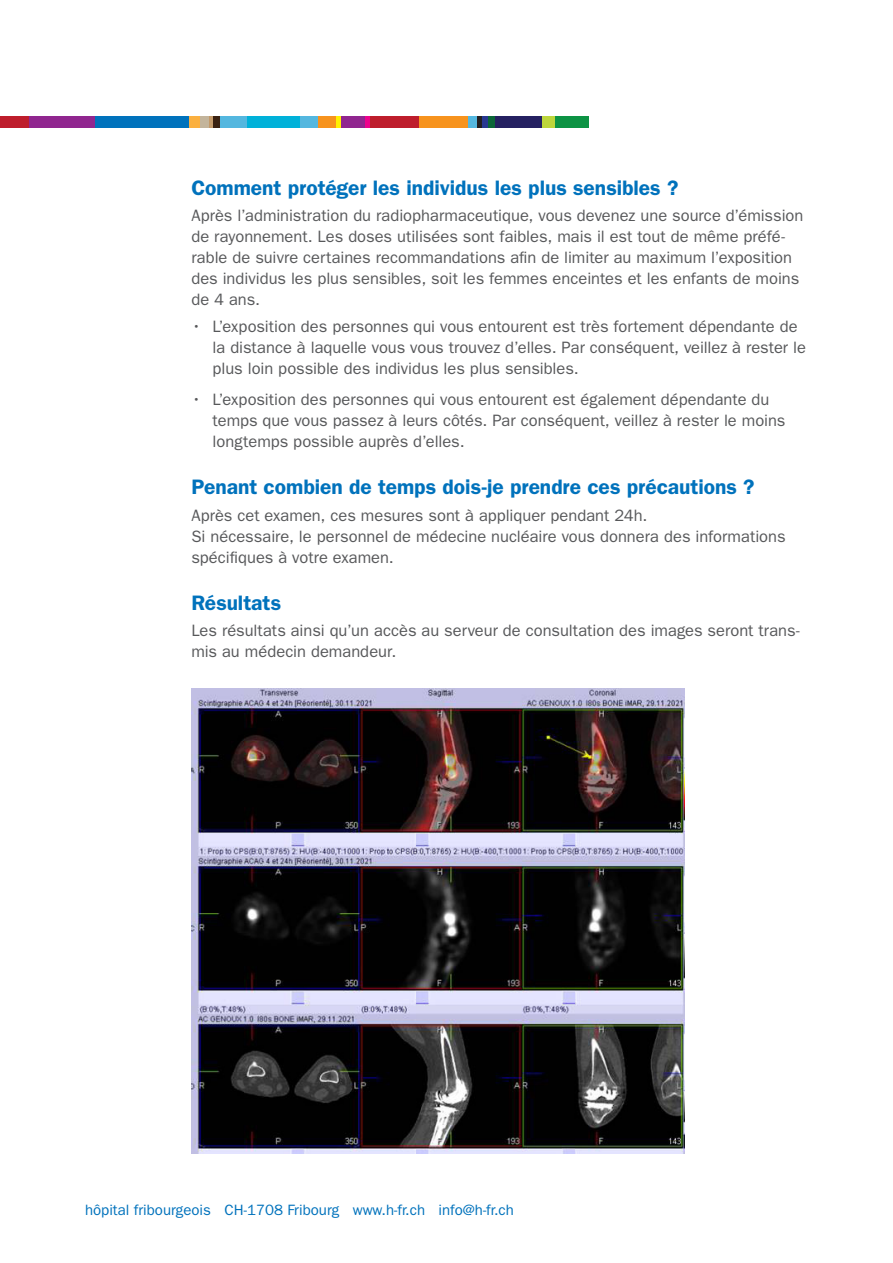
<style>
.page{position:relative;width:893px;height:1263px;background:#fff}
.page>*{position:absolute;margin:0;border:0;box-sizing:border-box;transform-origin:0 0}
.t1{font:600 21px "ITC Franklin Gothic Std";color:#0072bc}
.t2{font:16.5px/21px "ITC Franklin Gothic Std";color:#57585a}
.t3{font:15px "ITC Franklin Gothic Std";color:#0072bc}
</style>
<div class="page">
<div style="left:419px;top:116px;width:49px;height:12px;background:#f7931d"></div>
<div style="left:370px;top:116px;width:49px;height:12px;background:#be1d2c"></div>
<div style="left:365px;top:116px;width:5px;height:12px;background:#ed028c"></div>
<div style="left:340px;top:116px;width:25px;height:12px;background:#90268f"></div>
<hr style="left:336px;top:116px;width:4px;height:12px;background:#fff101">
<div style="left:318px;top:116px;width:18px;height:12px;background:#f7931d"></div>
<div style="left:300px;top:116px;width:18px;height:12px;background:#54b7df"></div>
<div style="left:247px;top:116px;width:53px;height:12px;background:#00b1d9"></div>
<div style="left:94px;top:116px;width:95px;height:12px;background:#0072bc"></div>
<div style="left:213px;top:116px;width:7px;height:12px;background:#3a2111"></div>
<hr style="left:209px;top:116px;width:4px;height:12px;background:#c39a6b">
<div style="left:200px;top:116px;width:9px;height:12px;background:#c3b49b"></div>
<div style="left:189px;top:116px;width:11px;height:12px;background:#fbb03f"></div>
<div style="left:0;top:116px;width:29px;height:12px;background:#be1d2c"></div>
<div style="left:48px;top:116px;width:47px;height:12px;background:#90268f"></div>
<div style="left:220px;top:116px;width:27px;height:12px;background:#54b7df"></div>
<div style="left:555px;top:116px;width:34px;height:12px;background:#0d9344"></div>
<div style="left:542px;top:116px;width:13px;height:12px;background:#bdd63c"></div>
<div style="left:495px;top:116px;width:47px;height:12px;background:#252161"></div>
<div style="left:488px;top:116px;width:7px;height:12px;background:#0c6638"></div>
<div style="left:481px;top:116px;width:7px;height:12px;background:#283890"></div>
<hr style="left:477px;top:116px;width:4px;height:12px;background:#231f20">
<div style="left:468px;top:116px;width:9px;height:12px;background:#54b7df"></div>
<div style="left:29px;top:116px;width:20px;height:12px;background:#90268f"></div>
<img style="left:191px;top:689px;width:494px;height:465px">
<p class="t1" style="left:191px;top:175px;width:489px">Comment protéger les individus les plus sensibles ?</p>
<p class="t2" style="left:191px;top:205px;width:614px">Après l’administration du radiopharmaceutique, vous devenez une source d’émission de rayonnement. Les doses utilisées sont faibles, mais il est tout de même préfé&shy;rable de suivre certaines recommandations afin de limiter au maximum l’exposition des individus les plus sensibles, soit les femmes enceintes et les enfants de moins de 4 ans.</p>
<p class="t2" style="left:213px;top:316px;width:595px;text-indent:-21px">• L’exposition des personnes qui vous entourent est très fortement dépendante de la distance à laquelle vous vous trouvez d’elles. Par conséquent, veillez à rester le plus loin possible des individus les plus sensibles.</p>
<p class="t2" style="left:213px;top:389px;width:574px;text-indent:-21px">• L’exposition des personnes qui vous entourent est également dépendante du temps que vous passez à leurs côtés. Par conséquent, veillez à rester le moins longtemps possible auprès d’elles.</p>
<p class="t1" style="left:191px;top:475px;width:565px">Penant combien de temps dois-je prendre ces précautions ?</p>
<p class="t2" style="left:191px;top:505px;width:596px">Après cet examen, ces mesures sont à appliquer pendant 24h.<br>Si nécessaire, le personnel de médecine nucléaire vous donnera des informations spécifiques à votre examen.</p>
<p class="t1" style="left:191px;top:590px;width:91px">Résultats</p>
<p class="t2" style="left:191px;top:620px;width:610px">Les résultats ainsi qu’un accès au serveur de consultation des images seront trans&shy;mis au médecin demandeur.</p>
<p class="t3" style="left:85px;top:1201px;width:430px">hôpital fribourgeois CH-1708 Fribourg www.h-fr.ch info@h-fr.ch</p>
</div>
